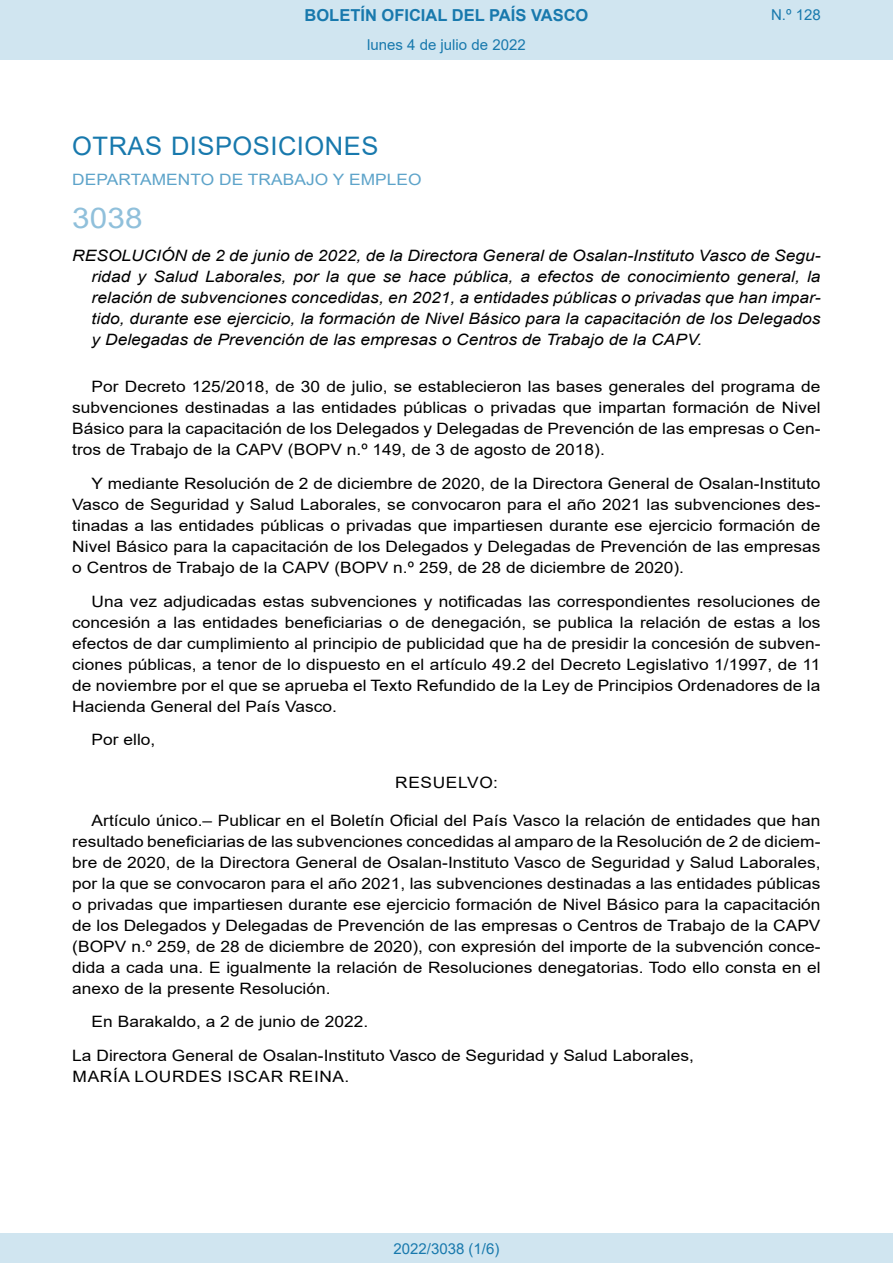
<style>
.page{position:relative;width:893px;height:1263px;background:#fff}
.page>*{position:absolute;margin:0;border:0;box-sizing:border-box;transform-origin:0 0}
.BOPVOrden{font:28.5px "Arial";color:#90c0db;scale:1.11 1}
.BOPVSeccion{font:25.5px "Arial";letter-spacing:.02em;color:#1879ad}
.t1{font:700 16.5px "Arial";color:#1879ad}
.BOPVDetalle{font:15.6px/21px "Arial";color:#000;text-align:justify;scale:1.11 1}
.BOPVTitulo{font:italic 15.6px/21px "Arial";color:#000;text-align:justify;scale:1.11 1}
.BOPVFirmaPuesto{font:15.6px "Arial";color:#000;scale:1.11 1}
.BOPVOrganismo{font:15.6px "Arial";letter-spacing:.005em;color:#5ea4ca;scale:1.11 1}
.BOPVFirmaLugFec{font:15.6px "Arial";color:#000;scale:1.11 1}
.BOPVFirmaNombre{font:15.6px "Arial";letter-spacing:.035em;color:#000;scale:1.11 1}
.BOPVClave{font:15.6px "Arial";letter-spacing:.035em;color:#000;scale:1.11 1}
.Paginacion_Centro{font:15px "Arial";color:#1879ad}
</style>
<div class="page">
<div style="left:0;top:0;width:893px;height:60px;background:#d0e5f0"></div>
<div style="left:0;top:1233px;width:893px;height:30px;background:#d0e5f0"></div>
<p class="t1" style="left:305px;top:3px;width:285px">BOLETÍN OFICIAL DEL PAÍS VASCO</p>
<p class="Paginacion_Centro" style="left:367px;top:35px;width:160px">lunes 4 de julio de 2022</p>
<p class="Paginacion_Centro" style="left:771px;top:5px;width:51px">N.º 128</p>
<p class="BOPVSeccion" style="left:72px;top:128px;width:308px">OTRAS DISPOSICIONES</p>
<p class="BOPVOrganismo" style="left:72px;top:169px;width:316px">DEPARTAMENTO DE TRABAJO Y EMPLEO</p>
<p class="BOPVOrden" style="left:72px;top:198px;width:65px">3038</p>
<p class="BOPVTitulo" style="left:92px;top:246px;width:658px;text-indent:-19px">RESOLUCIÓN de 2 de junio de 2022, de la Directora General de Osalan-Instituto Vasco de Segu&shy;ridad y Salud Laborales, por la que se hace pública, a efectos de conocimiento general, la relación de subvenciones concedidas, en 2021, a entidades públicas o privadas que han impar&shy;tido, durante ese ejercicio, la formación de Nivel Básico para la capacitación de los Delegados y Delegadas de Prevención de las empresas o Centros de Trabajo de la CAPV.</p>
<p class="BOPVDetalle" style="left:72px;top:376px;width:676px;text-indent:19px">Por Decreto 125/2018, de 30 de julio, se establecieron las bases generales del programa de subvenciones destinadas a las entidades públicas o privadas que impartan formación de Nivel Básico para la capacitación de los Delegados y Delegadas de Prevención de las empresas o Cen&shy;tros de Trabajo de la CAPV (BOPV n.º 149, de 3 de agosto de 2018).</p>
<p class="BOPVDetalle" style="left:72px;top:473px;width:676px;text-indent:19px">Y mediante Resolución de 2 de diciembre de 2020, de la Directora General de Osalan-Instituto Vasco de Seguridad y Salud Laborales, se convocaron para el año 2021 las subvenciones des&shy;tinadas a las entidades públicas o privadas que impartiesen durante ese ejercicio formación de Nivel Básico para la capacitación de los Delegados y Delegadas de Prevención de las empresas o Centros de Trabajo de la CAPV (BOPV n.º 259, de 28 de diciembre de 2020).</p>
<p class="BOPVDetalle" style="left:72px;top:590px;width:676px;text-indent:19px">Una vez adjudicadas estas subvenciones y notificadas las correspondientes resoluciones de concesión a las entidades beneficiarias o de denegación, se publica la relación de estas a los efectos de dar cumplimiento al principio de publicidad que ha de presidir la concesión de subven&shy;ciones públicas, a tenor de lo dispuesto en el artículo 49.2 del Decreto Legislativo 1/1997, de 11 de noviembre por el que se aprueba el Texto Refundido de la Ley de Principios Ordenadores de la Hacienda General del País Vasco.</p>
<p class="BOPVDetalle" style="left:92px;top:729px;width:59px">Por ello,</p>
<p class="BOPVClave" style="left:395px;top:771px;width:94px">RESUELVO:</p>
<p class="BOPVDetalle" style="left:72px;top:809px;width:676px;text-indent:19px">Artículo único.– Publicar en el Boletín Oficial del País Vasco la relación de entidades que han resultado beneficiarias de las subvenciones concedidas al amparo de la Resolución de 2 de diciem&shy;bre de 2020, de la Directora General de Osalan-Instituto Vasco de Seguridad y Salud Laborales, por la que se convocaron para el año 2021, las subvenciones destinadas a las entidades públicas o privadas que impartiesen durante ese ejercicio formación de Nivel Básico para la capacitación de los Delegados y Delegadas de Prevención de las empresas o Centros de Trabajo de la CAPV (BOPV n.º 259, de 28 de diciembre de 2020), con expresión del importe de la subvención conce&shy;dida a cada una. E igualmente la relación de Resoluciones denegatorias. Todo ello consta en el anexo de la presente Resolución.</p>
<p class="BOPVFirmaLugFec" style="left:92px;top:1011px;width:251px">En Barakaldo, a 2 de junio de 2022.</p>
<p class="BOPVFirmaPuesto" style="left:72px;top:1045px;width:561px">La Directora General de Osalan-Instituto Vasco de Seguridad y Salud Laborales,</p>
<p class="BOPVFirmaNombre" style="left:73px;top:1066px;width:251px">MARÍA LOURDES ISCAR REINA.</p>
<p class="Paginacion_Centro" style="left:393px;top:1238px;width:107px">2022/3038 (1/6)</p>
</div>
